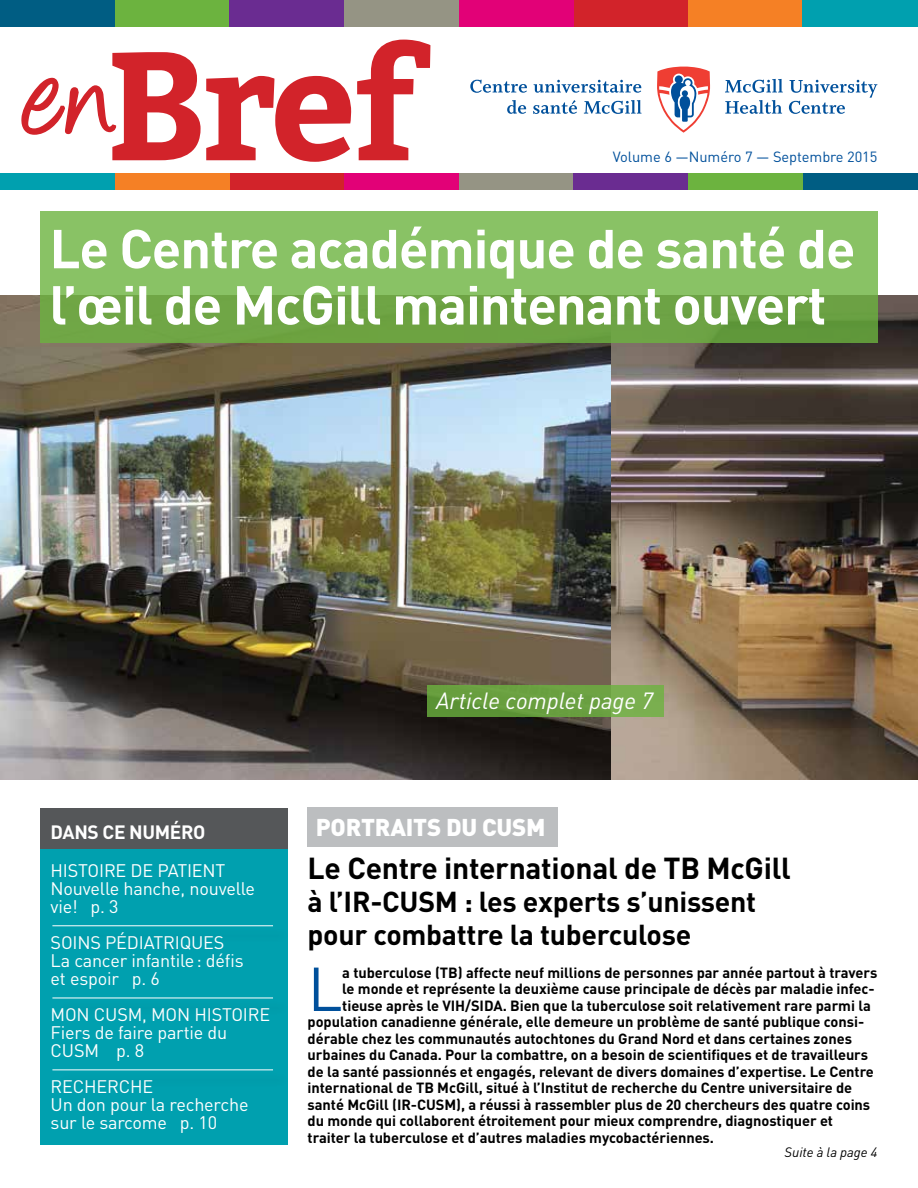
<style>
.page{position:relative;width:918px;height:1188px;background:#fff}
.page>*{position:absolute;margin:0;border:0;box-sizing:border-box;transform-origin:0 0}
.t1{font:60.9px "DIN";color:#00509b}
.t2{font:700 54px/56.2px "DIN";letter-spacing:-.02em;color:#fff}
.t3{font:700 30px "DIN";letter-spacing:-.01em;color:#000}
.t4{font:700 28.5px/33px "DIN";letter-spacing:-.01em;color:#000}
.t5{font:900 24px "DIN";letter-spacing:-.01em;color:#fff}
.t6{font:italic 23.1px "DIN";letter-spacing:-.005em;color:#fff}
.t7{font:700 19.05px "DIN";letter-spacing:-.02em;color:#fff}
.t8{font:18px/18px "DIN";letter-spacing:-.01em;color:#fff}
.t9{font:700 14.7px/16.5px "DIN";letter-spacing:-.005em;color:#000}
.t10{font:14.7px "DIN";letter-spacing:-.005em;color:#00509b}
.t11{font:italic 13.5px "DIN";letter-spacing:-.005em;color:#000}
</style>
<div class="page">
<div style="left:41px;top:848px;width:247px;height:297px;background:#00a0af"></div>
<div style="left:41px;top:808px;width:247px;height:40px;background:#555759"></div>
<div style="left:0;top:0;width:115px;height:27px;background:#005d83"></div>
<div style="left:115px;top:0;width:115px;height:27px;background:#6cb33f"></div>
<div style="left:230px;top:0;width:114px;height:27px;background:#6a2c91"></div>
<div style="left:344px;top:0;width:115px;height:27px;background:#959484"></div>
<div style="left:459px;top:0;width:115px;height:27px;background:#e20177"></div>
<div style="left:574px;top:0;width:114px;height:27px;background:#d2232a"></div>
<div style="left:688px;top:0;width:115px;height:27px;background:#f58025"></div>
<div style="left:803px;top:0;width:115px;height:27px;background:#00a0af"></div>
<div style="left:803px;top:173px;width:115px;height:16px;background:#005d83"></div>
<div style="left:688px;top:173px;width:115px;height:16px;background:#6cb33f"></div>
<div style="left:573px;top:173px;width:115px;height:16px;background:#6a2c91"></div>
<div style="left:459px;top:173px;width:114px;height:16px;background:#959484"></div>
<div style="left:344px;top:173px;width:115px;height:16px;background:#e20177"></div>
<div style="left:229px;top:173px;width:115px;height:16px;background:#d2232a"></div>
<div style="left:115px;top:173px;width:115px;height:16px;background:#f58025"></div>
<div style="left:0;top:173px;width:115px;height:16px;background:#00a0af"></div>
<svg style="left:657px;top:67px;width:53px;height:66px"></svg>
<svg style="left:470px;top:80px;width:57px;height:13px"></svg>
<svg style="left:534px;top:80px;width:107px;height:13px"></svg>
<svg style="left:507px;top:100px;width:19px;height:14px"></svg>
<svg style="left:533px;top:100px;width:44px;height:14px"></svg>
<svg style="left:584px;top:100px;width:57px;height:14px"></svg>
<svg style="left:725px;top:79px;width:58px;height:14px"></svg>
<svg style="left:725px;top:100px;width:57px;height:14px"></svg>
<svg style="left:789px;top:80px;width:88px;height:34px"></svg>
<svg style="left:22px;top:40px;width:408px;height:122px"></svg>
<div style="left:56px;top:928px;width:235px;height:17px;background:#009eac"></div>
<hr style="left:52px;top:925px;width:221px;height:1px;background:#fff">
<div style="left:56px;top:1000px;width:235px;height:17px;background:#009ead"></div>
<hr style="left:52px;top:998px;width:221px;height:1px;background:#fff">
<div style="left:56px;top:1072px;width:235px;height:17px;background:#009ead"></div>
<hr style="left:52px;top:1070px;width:221px;height:1px;background:#fff">
<div style="left:307px;top:808px;width:251px;height:39px;background:#bcbec0"></div>
<img style="left:0;top:296px;width:918px;height:484px">
<svg style="left:40px;top:212px;width:838px;height:131px;background:#7eb658"></svg>
<div style="left:427px;top:686px;width:236px;height:31px;background:linear-gradient(to right,#5d9435,#79ae4e)"></div>
<p class="t10" style="left:613px;top:148px;width:266px">Volume 6 —Numéro 7 — Septembre 2015</p>
<h2 class="t2" style="left:50px;top:218px;width:808px">Le Centre académique de santé de l’œil de McGill maintenant ouvert</h2>
<h3 class="t6" style="left:436px;top:686px;width:218px">Article complet page 7</h3>
<p class="t7" style="left:51px;top:820px;width:156px">Dans ce numéro</p>
<p class="t8" style="left:51px;top:861px;width:206px">HISTOIRE DE PATIENT<br>Nouvelle hanche, nouvelle vie! p. 3</p>
<p class="t8" style="left:51px;top:933px;width:195px">SOINS PÉDIATRIQUES<br>La cancer infantile: défis et espoir p. 6</p>
<p class="t8" style="left:51px;top:1005px;width:221px">MON CUSM, MON HISTOIRE<br>Fiers de faire partie du<br>CUSM p. 8</p>
<p class="t8" style="left:51px;top:1077px;width:199px">RECHERCHE<br>Un don pour la recherche sur le sarcome p. 10</p>
<h3 class="t5" style="left:316px;top:811px;width:231px">PORTRAITS DU CUSM</h3>
<h3 class="t3" style="left:308px;top:849px;width:485px">Le Centre international de TB McGill</h3>
<h3 class="t4" style="left:308px;top:884px;width:91px">à l’IR-CUSM</h3>
<h3 class="t4" style="left:308px;top:884px;width:450px;text-indent:156px">: les experts s’unissent pour combattre la tuberculose</h3>
<h1 class="t1" style="left:308px;top:951px;width:36px">L</h1>
<p class="t9" style="left:342px;top:964px;width:537px">a tuberculose (TB) affecte neuf millions de personnes par année partout à travers</p>
<p class="t9" style="left:342px;top:980px;width:534px">le monde et représente la deuxième cause principale de décès par maladie infec-</p>
<p class="t9" style="left:342px;top:997px;width:530px">tieuse après le VIH/SIDA. Bien que la tuberculose soit relativement rare parmi la</p>
<p class="t9" style="left:308px;top:1013px;width:558px">population canadienne générale, elle demeure un problème de santé publique consi-</p>
<p class="t9" style="left:308px;top:1030px;width:546px">dérable chez les communautés autochtones du Grand N ord et dans certaines zones</p>
<p class="t9" style="left:308px;top:1046px;width:562px">urbaines du Canada. Pour la combattre, on a besoin de scientifiques et de travailleurs</p>
<p class="t9" style="left:308px;top:1063px;width:568px">de la santé passionnés et engagés, relevant de divers domaines d’expertise. Le Centre</p>
<p class="t9" style="left:308px;top:1079px;width:546px">international de TB McGill, situé à l’Institut de recherche du Centre universitaire de</p>
<p class="t9" style="left:308px;top:1096px;width:120px">santé McGill (IR-CUSM</p>
<p class="t9" style="left:308px;top:1096px;width:564px;text-indent:149px">), a réussi à rassembler plus de 20 chercheurs des quatre coins du monde qui collaborent étroitement pour mieux comprendre, diagnostiquer et traiter la tuberculose et d’autres maladies mycobactériennes.</p>
<p class="t11" style="left:785px;top:1143px;width:94px">Suite à la page 4</p>
</div>
